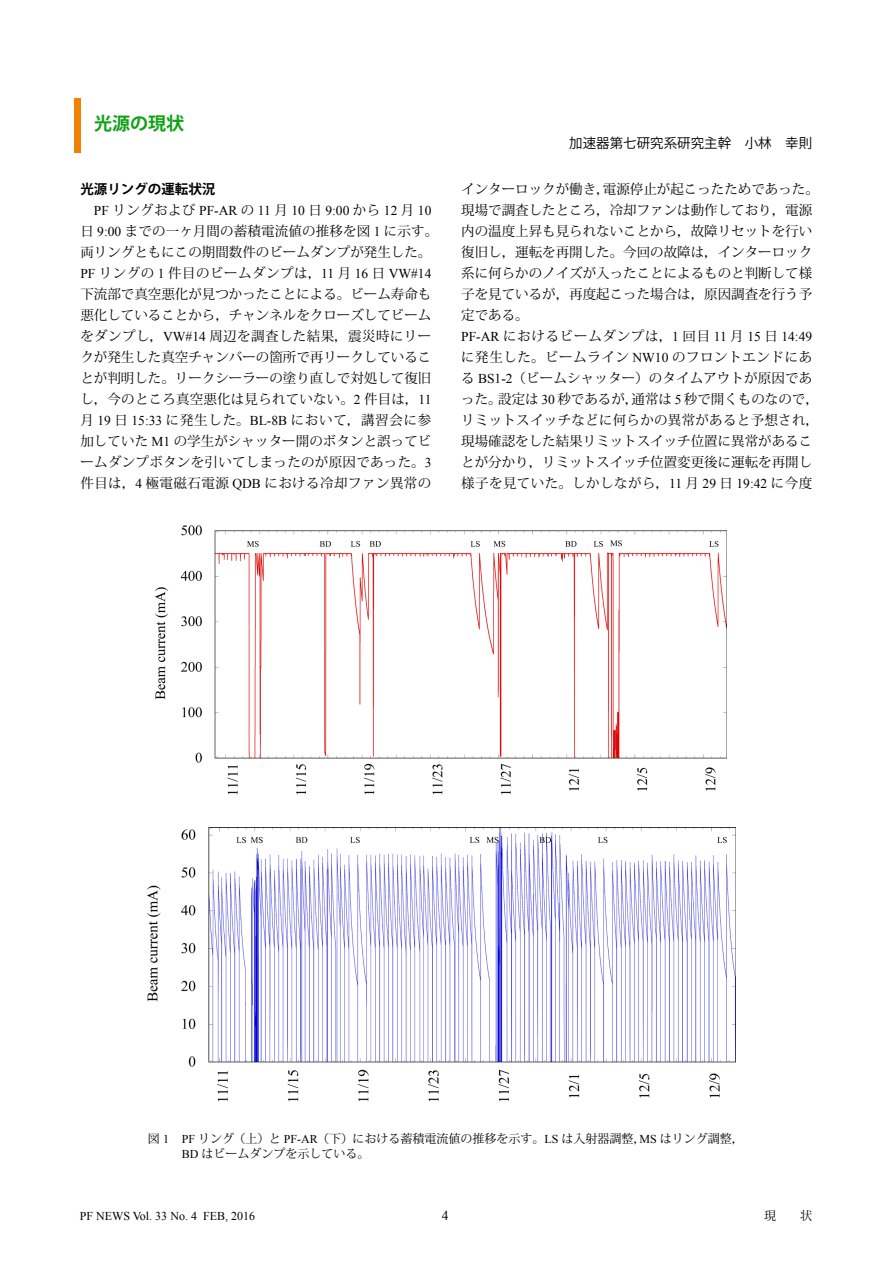
<style>
.page{position:relative;width:893px;height:1263px;background:#fff}
.page>*{position:absolute;margin:0;border:0;box-sizing:border-box;transform-origin:0 0}
.t1{font:700 18px "Koz Go Pro";color:#10a115}
.t2{font:13.5px/21px "Koz Min Pro";color:#000}
.t3{font:13.5px "Times New Roman";color:#000}
.t4{font:13.5px "Koz Go Pro";color:#000}
.t5{font:700 13.5px "Koz Go Pro";color:#000}
.t6{font:12px/15px "Koz Min Pro";color:#000}
.t7{font:12px "Times New Roman";color:#000}
.s1{font-family:"Koz Min Pro"}
.s2{font-family:"Times New Roman"}
</style>
<div class="page">
<div style="left:74px;top:98px;width:6px;height:55px;background:#f08200"></div>
<img style="left:155px;top:525px;width:571px;height:270px">
<img style="left:147px;top:827px;width:589px;height:275px">
<h1 class="t1" style="left:94px;top:112px;width:91px">光源の現状</h1>
<p class="t5" style="left:80px;top:180px;width:136px">光源リングの運転状況</p>
<p class="t3" style="left:94px;top:201px;width:339px">PF <span class="s1">リングおよび</span> PF-AR <span class="s1">の</span> 11 <span class="s1">月</span> 10 <span class="s1">日</span> 9:00 <span class="s1">から</span> 12 <span class="s1">月</span> 10</p>
<p class="t2" style="left:80px;top:220px;width:359px">日 <span class="s2">9:00</span> までの一ヶ月間の蓄積電流値の推移を図 <span class="s2">1</span> に示す。両リングともにこの期間数件のビームダンプが発生した。<br><span class="s2">PF</span> リングの <span class="s2">1</span> 件目のビームダンプは，<span class="s2">11</span> 月 <span class="s2">16</span> 日 <span class="s2">VW#14</span>下流部で真空悪化が見つかったことによる。ビーム寿命も悪化していることから，チャンネルをクローズしてビームをダンプし，<span class="s2">VW#14</span> 周辺を調査した結果，震災時にリークが発生した真空チャンバーの箇所で再リークしていることが判明した。リークシーラーの塗り直しで対処して復旧し，今のところ真空悪化は見られていない。<span class="s2">2</span> 件目は，<span class="s2">11</span>月 <span class="s2">19</span> 日 <span class="s2">15:33</span> に発生した。<span class="s2">BL-8B</span> において，講習会に参加していた <span class="s2">M1</span> の学生がシャッター開のボタンと誤ってビームダンプボタンを引いてしまったのが原因であった。<span class="s2">3</span>件目は，<span class="s2">4</span> 極電磁石電源 <span class="s2">QDB</span> における冷却ファン異常の</p>
<p class="t4" style="left:569px;top:134px;width:244px">加速器第七研究系研究主幹　小林　幸則</p>
<p class="t2" style="left:461px;top:178px;width:359px">インターロックが働き，電源停止が起こったためであった。現場で調査したところ，冷却ファンは動作しており，電源内の温度上昇も見られないことから，故障リセットを行い復旧し，運転を再開した。今回の故障は，インターロック系に何らかのノイズが入ったことによるものと判断して様子を見ているが，再度起こった場合は，原因調査を行う予定である。<br><span class="s2">PF-AR</span> におけるビームダンプは，<span class="s2">1</span> 回目 <span class="s2">11</span> 月 <span class="s2">15</span> 日 <span class="s2">14:49</span>に発生した。ビームライン <span class="s2">NW10</span> のフロントエンドにある <span class="s2">BS1-2</span>（ビームシャッター）のタイムアウトが原因であった。設定は <span class="s2">30</span> 秒であるが，通常は <span class="s2">5</span> 秒で開くものなので，リミットスイッチなどに何らかの異常があると予想され，現場確認をした結果リミットスイッチ位置に異常があることが分かり，リミットスイッチ位置変更後に運転を再開し様子を見ていた。しかしながら，<span class="s2">11</span> 月 <span class="s2">29</span> 日 <span class="s2">19:42</span> に今度</p>
<p class="t6" style="left:182px;top:1131px;width:563px;text-indent:-34px">図 <span class="s2">1 PF</span> リング（上）と <span class="s2">PF-AR</span>（下）における蓄積電流値の推移を示す。<span class="s2">LS</span> は入射器調整，<span class="s2">MS</span> はリング調整，<br><span class="s2">BD</span> はビームダンプを示している。</p>
<p class="t7" style="left:80px;top:1208px;width:177px">PF NEWS Vol. 33 No. 4 FEB, 2016</p>
<p class="t3" style="left:442px;top:1207px;width:8px">4</p>
<p class="t6" style="left:764px;top:1208px;width:49px">現　　状</p>
</div>
